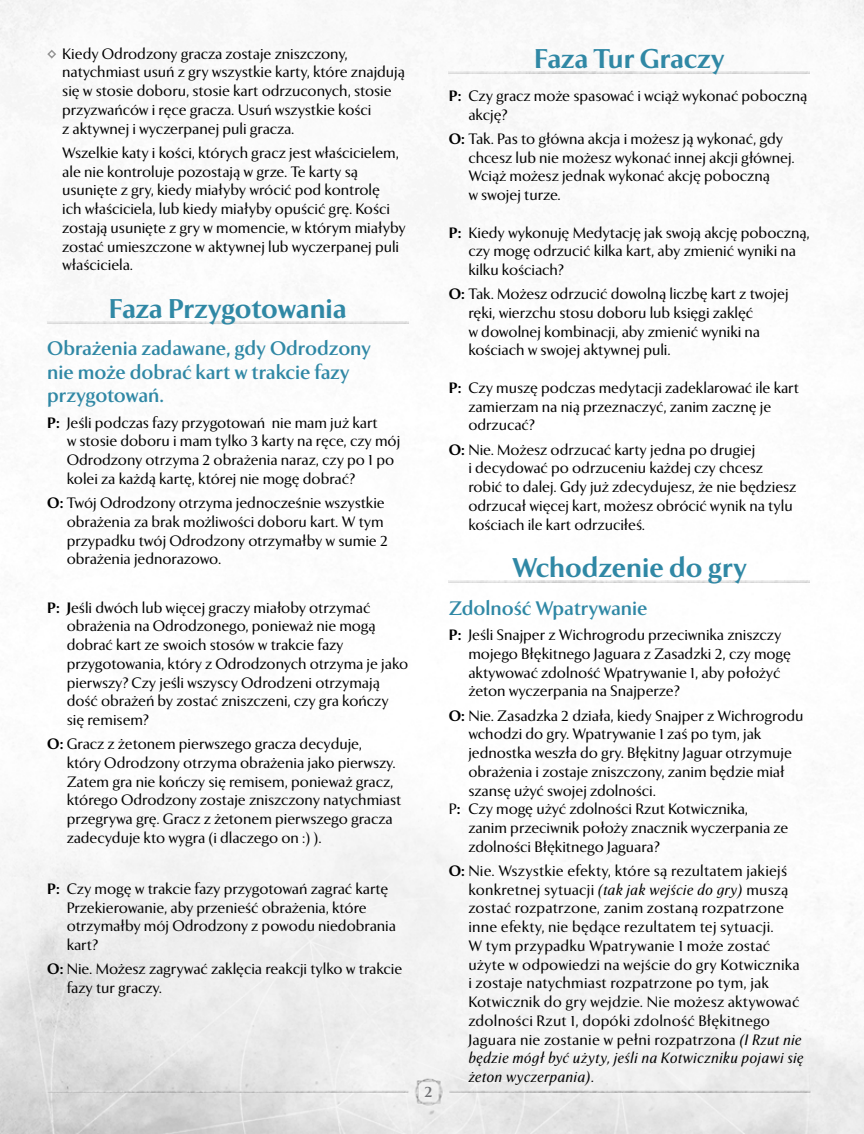
<style>
.page{position:relative;width:864px;height:1134px;background:#fff}
.page>*{position:absolute;margin:0;border:0;box-sizing:border-box;transform-origin:0 0}
.t1{font:800 27px "Exemplar Pro";color:#3088a5}
.t2{font:700 19.5px/23.4px "Exemplar Pro";color:#3088a5}
.t3{font:15px/18.8px "Exemplar Pro";color:#000}
.t4{font:700 15px "Exemplar Pro";color:#6d6e71}
.s1{font-weight:800}
.s2{font-style:italic}
</style>
<div class="page">
<img style="left:0;top:0;width:864px;height:1134px">
<svg style="left:46px;top:49px;width:11px;height:11px"></svg>
<img style="left:47px;top:322px;width:361px;height:1px">
<img style="left:449px;top:72px;width:361px;height:2px">
<img style="left:449px;top:581px;width:361px;height:2px">
<p class="t3" style="left:62px;top:44px;width:344px">Kiedy Odrodzony gracza zostaje zniszczony, natychmiast usuń z gry wszystkie karty, które znajdują się w stosie doboru, stosie kart odrzuconych, stosie przyzwańców i ręce gracza. Usuń wszystkie kości<br>z aktywnej i wyczerpanej puli gracza.</p>
<p class="t3" style="left:62px;top:143px;width:345px">Wszelkie katy i kości, których gracz jest właścicielem, ale nie kontroluje pozostają w grze. Te karty są usunięte z gry, kiedy miałyby wrócić pod kontrolę<br>ich właściciela, lub kiedy miałyby opuścić grę. Kości zostają usunięte z gry w momencie, w którym miałyby zostać umieszczone w aktywnej lub wyczerpanej puli właściciela.</p>
<h1 class="t1" style="left:109px;top:292px;width:239px">Faza Przygotowania</h1>
<h2 class="t2" style="left:47px;top:337px;width:325px">Obrażenia zadawane, gdy Odrodzony nie może dobrać kart w trakcie fazy przygotowań.</h2>
<p class="t3" style="left:67px;top:413px;width:335px;text-indent:-20px"><span class="s1">P:</span> Jeśli podczas fazy przygotowań nie mam już kart<br>w stosie doboru i mam tylko 3 karty na ręce, czy mój Odrodzony otrzyma 2 obrażenia naraz, czy po 1 po kolei za każdą kartę, której nie mogę dobrać?</p>
<p class="t3" style="left:67px;top:494px;width:323px;text-indent:-20px"><span class="s1">O:</span> Twój Odrodzony otrzyma jednocześnie wszystkie obrażenia za brak możliwości doboru kart. W tym przypadku twój Odrodzony otrzymałby w sumie 2 obrażenia jednorazowo.</p>
<p class="t3" style="left:67px;top:598px;width:343px;text-indent:-20px"><span class="s1">P: J</span>eśli dwóch lub więcej graczy miałoby otrzymać obrażenia na Odrodzonego, ponieważ nie mogą dobrać kart ze swoich stosów w trakcie fazy przygotowania, który z Odrodzonych otrzyma je jako pierwszy? Czy jeśli wszyscy Odrodzeni otrzymają dość obrażeń by zostać zniszczeni, czy gra kończy się remisem?</p>
<p class="t3" style="left:67px;top:735px;width:336px;text-indent:-20px"><span class="s1">O:</span> Gracz z żetonem pierwszego gracza decyduje,<br>który Odrodzony otrzyma obrażenia jako pierwszy.<br>Zatem gra nie kończy się remisem, ponieważ gracz, którego Odrodzony zostaje zniszczony natychmiast przegrywa grę. Gracz z żetonem pierwszego gracza zadecyduje kto wygra (i dlaczego on :) ).</p>
<p class="t3" style="left:67px;top:879px;width:331px;text-indent:-20px"><span class="s1">P:</span> Czy mogę w trakcie fazy przygotowań zagrać kartę Przekierowanie, aby przenieść obrażenia, które otrzymałby mój Odrodzony z powodu niedobrania kart?</p>
<p class="t3" style="left:67px;top:960px;width:337px;text-indent:-20px"><span class="s1">O:</span> Nie. Możesz zagrywać zaklęcia reakcji tylko w trakcie fazy tur graczy.</p>
<p class="t4" style="left:425px;top:1083px;width:10px">2</p>
<h1 class="t1" style="left:534px;top:42px;width:192px">Faza Tur Graczy</h1>
<p class="t3" style="left:468px;top:86px;width:340px;text-indent:-20px"><span class="s1">P:</span> Czy gracz może spasować i wciąż wykonać poboczną akcję?</p>
<p class="t3" style="left:468px;top:129px;width:328px;text-indent:-20px"><span class="s1">O:</span> Tak. Pas to główna akcja i możesz ją wykonać, gdy chcesz lub nie możesz wykonać innej akcji głównej.<br>Wciąż możesz jednak wykonać akcję poboczną<br>w swojej turze.</p>
<p class="t3" style="left:468px;top:223px;width:343px;text-indent:-20px"><span class="s1">P:</span> Kiedy wykonuję Medytację jak swoją akcję poboczną, czy mogę odrzucić kilka kart, aby zmienić wyniki na kilku kościach?</p>
<p class="t3" style="left:468px;top:285px;width:322px;text-indent:-20px"><span class="s1">O:</span> Tak. Możesz odrzucić dowolną liczbę kart z twojej ręki, wierzchu stosu doboru lub księgi zaklęć<br>w dowolnej kombinacji, aby zmienić wyniki na kościach w swojej aktywnej puli.</p>
<p class="t3" style="left:468px;top:378px;width:332px;text-indent:-20px"><span class="s1">P:</span> Czy muszę podczas medytacji zadeklarować ile kart zamierzam na nią przeznaczyć, zanim zacznę je odrzucać?</p>
<p class="t3" style="left:468px;top:440px;width:329px;text-indent:-20px"><span class="s1">O:</span> Nie. Możesz odrzucać karty jedna po drugiej<br>i decydować po odrzuceniu każdej czy chcesz robić to dalej. Gdy już zdecydujesz, że nie będziesz odrzucał więcej kart, możesz obrócić wynik na tylu kościach ile kart odrzuciłeś.</p>
<h1 class="t1" style="left:512px;top:551px;width:236px">Wchodzenie do gry</h1>
<h2 class="t2" style="left:449px;top:596px;width:200px">Zdolność Wpatrywanie</h2>
<p class="t3" style="left:468px;top:626px;width:324px;text-indent:-20px"><span class="s1">P:</span> Jeśli Snajper z Wichrogrodu przeciwnika zniszczy mojego Błękitnego Jaguara z Zasadzki 2, czy mogę aktywować zdolność Wpatrywanie 1, aby położyć żeton wyczerpania na Snajperze?</p>
<p class="t3" style="left:449px;top:706px;width:356px"><span class="s1">O:</span> Nie. Zasadzka 2 działa, kiedy Snajper z Wichrogrodu</p>
<p class="t3" style="left:468px;top:725px;width:295px">wchodzi do gry. Wpatrywanie 1 zaś po tym, jak</p>
<p class="t3" style="left:468px;top:743px;width:325px">jednostka weszła do gry. Błękitny Jaguar otrzymuje</p>
<p class="t3" style="left:468px;top:762px;width:318px">obrażenia i zostaje zniszczony, zanim będzie miał</p>
<p class="t3" style="left:468px;top:781px;width:189px">szansę użyć swojej zdolności.</p>
<p class="t3" style="left:449px;top:800px;width:301px">P<span class="s1">:</span> Czy mogę użyć zdolności Rzut Kotwicznika,</p>
<p class="t3" style="left:468px;top:818px;width:321px">zanim przeciwnik położy znacznik wyczerpania ze</p>
<p class="t3" style="left:468px;top:837px;width:193px">zdolności Błękitnego Jaguara?</p>
<p class="t3" style="left:468px;top:861px;width:337px;text-indent:-20px"><span class="s1">O:</span> Nie. Wszystkie efekty, które są rezultatem jakiejś konkretnej sytuacji <span class="s2">(tak jak wejście do gry)</span> muszą zostać rozpatrzone, zanim zostaną rozpatrzone inne efekty, nie będące rezultatem tej sytuacji.<br>W tym przypadku Wpatrywanie 1 może zostać użyte w odpowiedzi na wejście do gry Kotwicznika i zostaje natychmiast rozpatrzone po tym, jak Kotwicznik do gry wejdzie. Nie możesz aktywować zdolności Rzut 1, dopóki zdolność Błękitnego Jaguara nie zostanie w pełni rozpatrzona <span class="s2">(I Rzut nie będzie mógł być użyty, jeśli na Kotwiczniku pojawi się żeton wyczerpania)</span>.</p>
</div>
